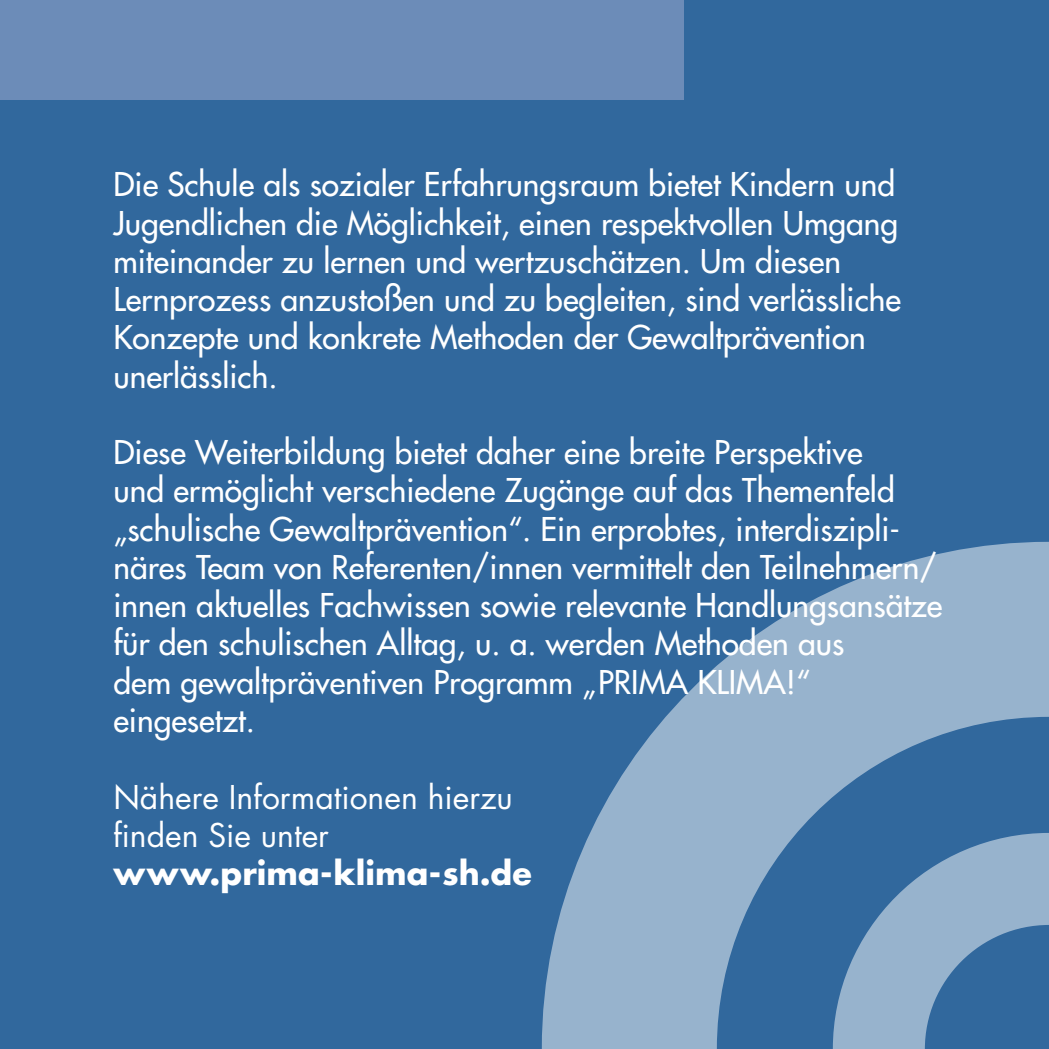
<style>
.page{position:relative;width:1049px;height:1049px;background:#31689d}
.page>*{position:absolute;margin:0;border:0;box-sizing:border-box;transform-origin:0 0}
.t1{font:500 32px/38.2px "Futura Std";color:#fff}
.t2{font:32px/38.2px "Futura Std";color:#fff}
.t3{font:700 32px "Futura Std";letter-spacing:.005em;color:#fff}
</style>
<div class="page">
<div style="left:0;top:0;width:684px;height:100px;background:#6c8cb8"></div>
<svg style="left:542px;top:542px;width:507px;height:507px"></svg>
<p class="t1" style="left:113px;top:166px;width:789px">Die Schule als sozialer Erfahrungsraum bietet Kindern und Jugendlichen die Möglichkeit, einen respektvollen Umgang miteinander zu lernen und wertzuschätzen. Um diesen Lernprozess anzustoßen und zu begleiten, sind verlässliche Konzepte und konkrete Methoden der Gewaltprävention unerlässlich.</p>
<p class="t1" style="left:113px;top:433px;width:831px">Diese Weiterbildung bietet daher eine breite Perspektive<br>und ermöglicht verschiedene Zugänge auf das Themenfeld „schulische Gewaltprävention“. Ein erprobtes, interdiszipli&shy;näres Team von Referenten/innen vermittelt den Teilnehmern/ innen aktuelles Fachwissen sowie relevante Handlungsansätze für den schulischen Alltag, u. a. werden Methoden aus<br>dem gewaltpräventiven Programm „PRIMA KLIMA!“ eingesetzt.</p>
<p class="t2" style="left:113px;top:778px;width:401px">Nähere Informationen hierzu finden Sie unter</p>
<p class="t3" style="left:113px;top:852px;width:420px">www.prima-klima-sh.de</p>
</div>
